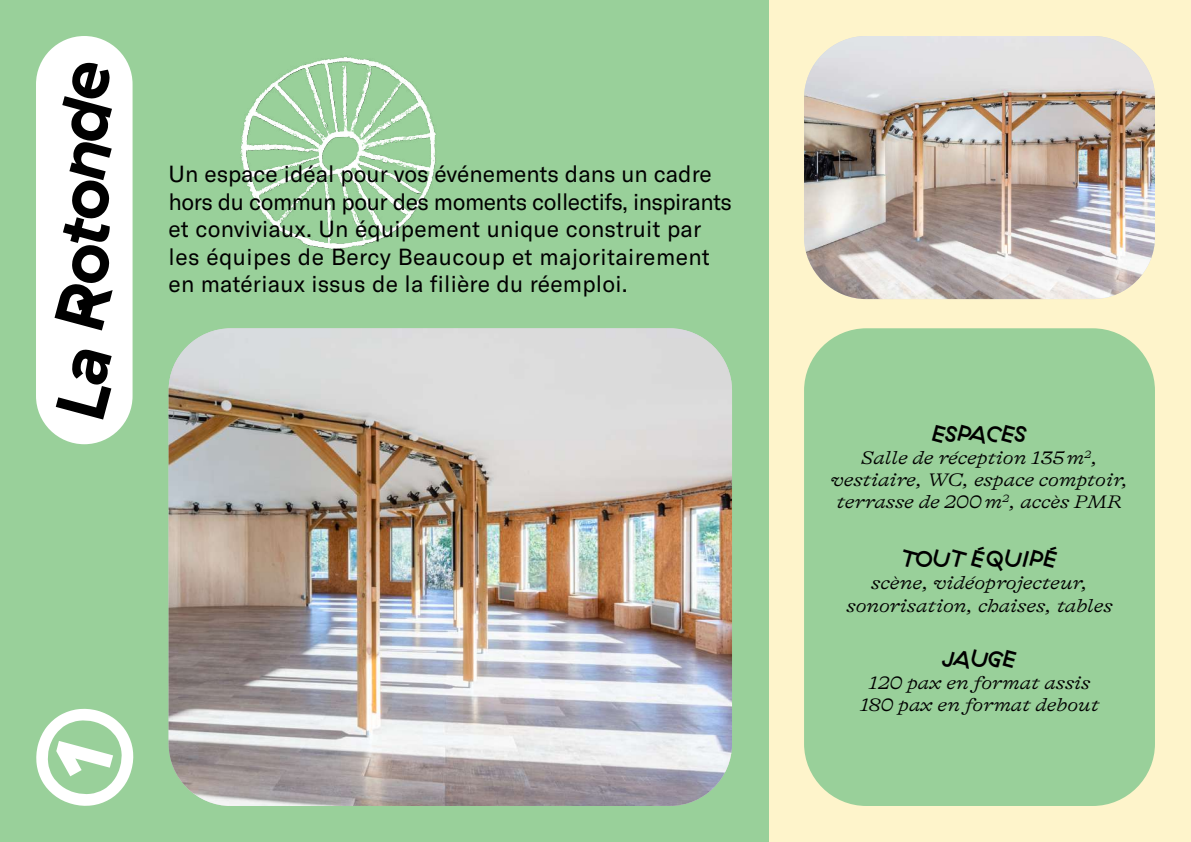
<style>
.page{position:relative;width:1191px;height:842px;background:#fff}
.page>*{position:absolute;margin:0;border:0;box-sizing:border-box;transform-origin:0 0}
.t1{font:133.4px "GT Haptik Bold Rotalic";color:#fff}
.t2{font:70px "GT Haptik Bold Rotalic";letter-spacing:-.035em;color:#000}
.t3{font:23px/27.6px "GT America";letter-spacing:.005em;color:#000}
.t4{font:23px "GT Haptik Medium Rotalic";letter-spacing:-.005em;color:#000}
.t5{font:italic 300 expanded 18.4px/22.1px "GT Alpina";color:#000;text-align:center}
.t6{font:italic 300 expanded 18.3px/22px "GT Alpina";color:#000;text-align:center}
</style>
<div class="page">
<div style="left:768px;top:0;width:423px;height:842px;background:#fef4cb"></div>
<div style="left:0;top:0;width:768px;height:842px;background:#99d09a"></div>
<img style="left:240px;top:56px;width:196px;height:194px">
<div style="left:804px;top:328px;width:351px;height:478px;background:#99d09a;border-radius:62px"></div>
<div style="left:36px;top:36px;width:97px;height:408px;background:#fff;border-radius:48px"></div>
<img style="left:169px;top:328px;width:563px;height:478px">
<img style="left:804px;top:36px;width:351px;height:263px">
<h2 class="t2" style="left:39px;top:419px;width:359px;rotate:-90deg">La Rotonde</h2>
<p class="t3" style="left:169px;top:160px;width:565px">Un espace idéal pour vos événements dans un cadre hors du commun pour des moments collectifs, inspirants et conviviaux. Un équipement unique construit par les équipes de Bercy Beaucoup et majoritairement en matériaux issus de la filière du réemploi.</p>
<h1 class="t1" style="left:0;top:812px;width:111px;rotate:-90deg">①</h1>
<p class="t4" style="left:932px;top:419px;width:96px">ESPACES</p>
<p class="t5" style="left:831px;top:447px;width:299px">Salle de réception 135 m<sup>2</sup>, vestiaire, WC, espace comptoir, terrasse de 200 m<sup>2</sup>, accès PMR</p>
<p class="t4" style="left:901px;top:545px;width:157px">TOUT ÉQUIPÉ</p>
<p class="t5" style="left:846px;top:572px;width:268px">scène, vidéoprojecteur, sonorisation, chaises, tables</p>
<p class="t4" style="left:943px;top:644px;width:75px">JAUGE</p>
<p class="t6" style="left:859px;top:672px;width:241px">120 pax en format assis<br>180 pax en format debout</p>
</div>
